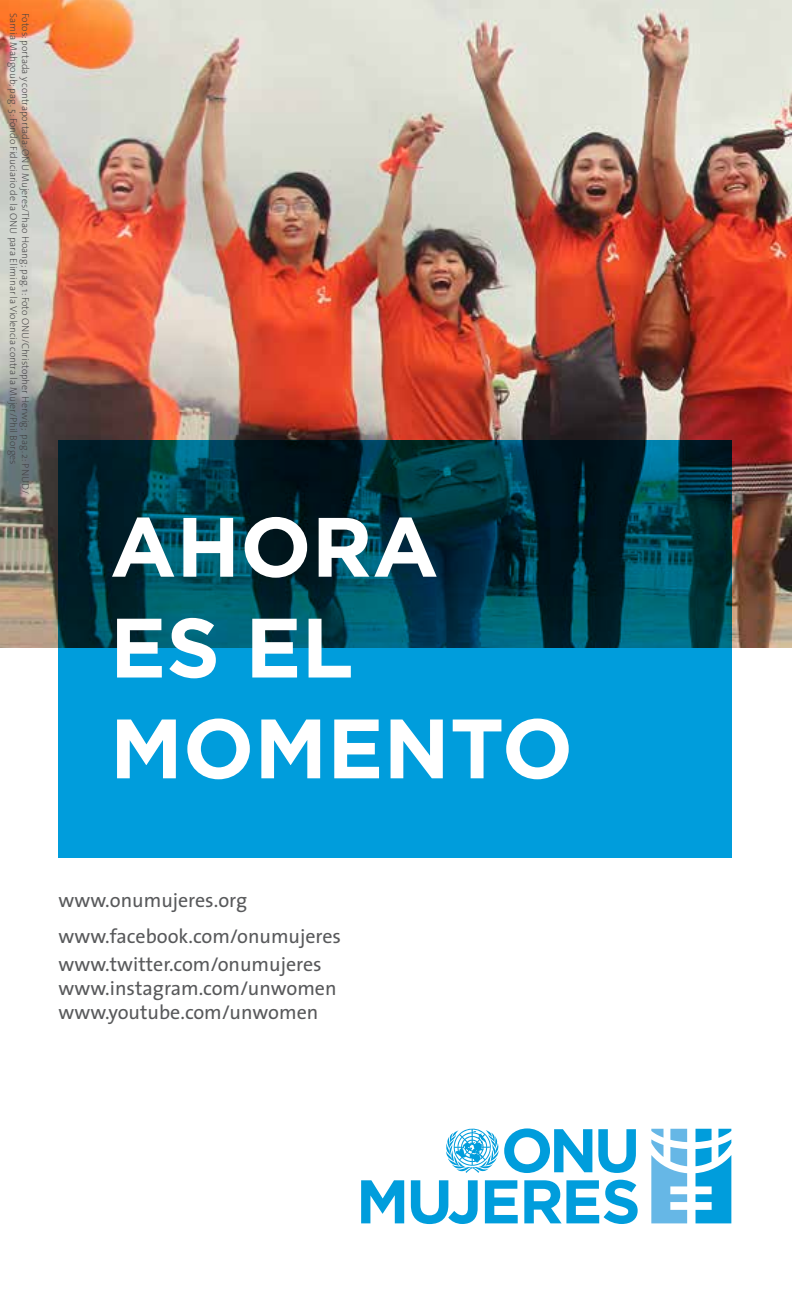
<style>
.page{position:relative;width:792px;height:1296px;background:#fff}
.page>*{position:absolute;margin:0;border:0;box-sizing:border-box;transform-origin:0 0}
.t1{font:700 84px/100.8px "Gotham";color:#fff}
.t2{font:20px/24px "The Sans";color:#58595b}
.t3{font:200 10px "The Sans";color:#414042}
</style>
<div class="page">
<img style="left:0;top:0;width:792px;height:648px">
<svg style="left:58px;top:440px;width:674px;height:417px;background:#006a90"></svg>
<svg style="left:598px;top:1129px;width:38px;height:44px"></svg>
<svg style="left:361px;top:1180px;width:43px;height:43px"></svg>
<svg style="left:411px;top:1180px;width:67px;height:44px"></svg>
<svg style="left:485px;top:1180px;width:33px;height:43px"></svg>
<svg style="left:524px;top:1180px;width:114px;height:44px"></svg>
<svg style="left:446px;top:1128px;width:146px;height:45px"></svg>
<svg style="left:651px;top:1129px;width:36px;height:94px"></svg>
<svg style="left:696px;top:1129px;width:35px;height:94px"></svg>
<p class="t3" style="left:22px;top:13px;width:453px;rotate:90deg">Samia Mahgoub; pag. 5: Fondo Fiduciario de la ONU para Eliminar la Violencia contra la Mujer/Phil Borges</p>
<p class="t3" style="left:34px;top:13px;width:483px;rotate:90deg">Fotos: portada y contraportada: ONU Mujeres/Thao Hoang; pag. 1: Foto ONU/Christopher Herwig; pag. 2: PNUD/</p>
<h1 class="t1" style="left:110px;top:494px;width:465px">AHORA<br>ES EL<br>MOMENTO</h1>
<h2 class="t2" style="left:58px;top:882px;width:284px;line-height:36px">www.onumujeres.org www.facebook.com/onumujeres</h2>
<h2 class="t2" style="left:58px;top:952px;width:280px">www.twitter.com/onumujeres www.instagram.com/unwomen www.youtube.com/unwomen</h2>
</div>
